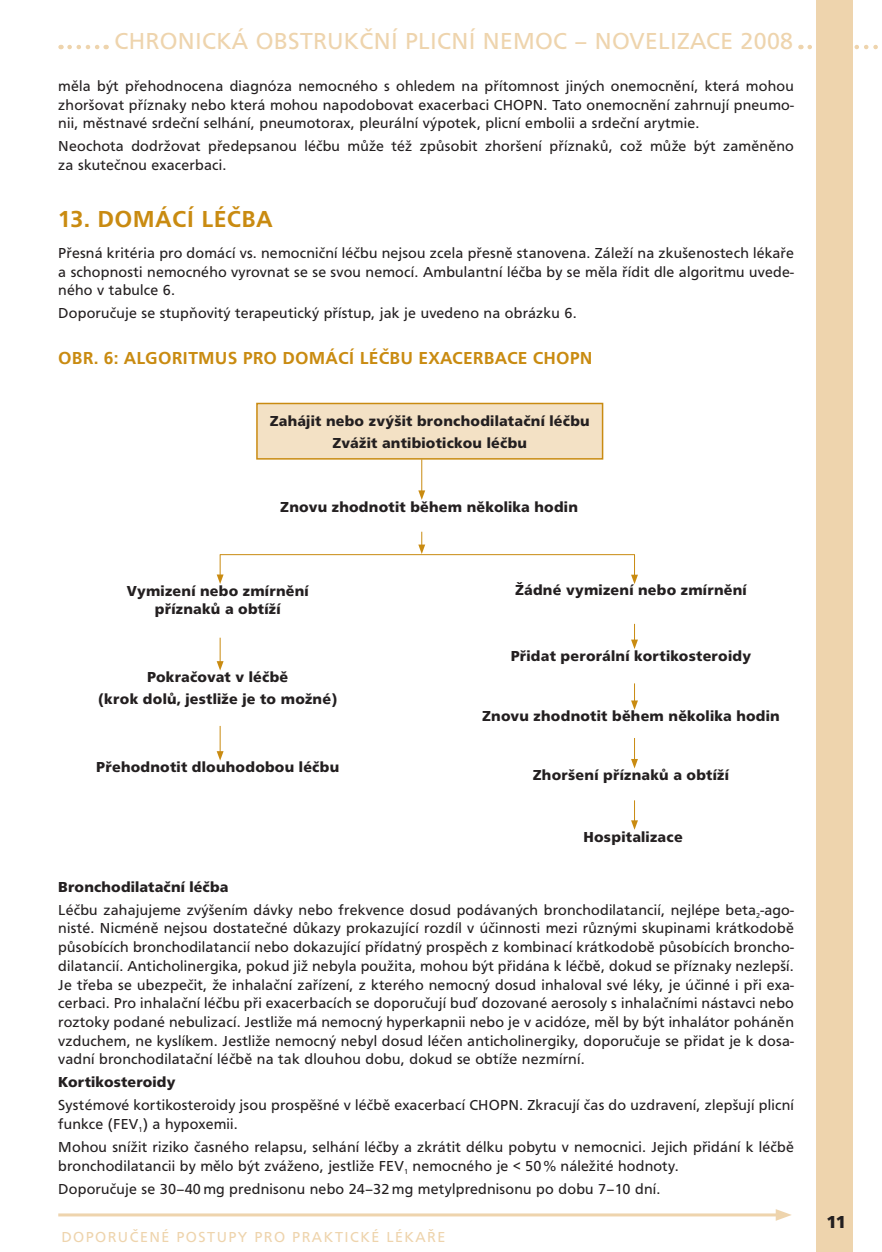
<style>
.page{position:relative;width:882px;height:1252px;background:#fff}
.page>*{position:absolute;margin:0;border:0;box-sizing:border-box;transform-origin:0 0}
.t1{font:24px "Frutus TEE";letter-spacing:.015em;color:#eed4ad}
.t2{font:500 24px "Frutus TEE";letter-spacing:.015em;color:#c98b11}
.t3{font:500 18px "Frutus TEE";letter-spacing:.01em;color:#c98b11}
.t4{font:700 18px "Frutus TEE";color:#231f20}
.t5{font:15px/18.8px "Frutus TEE";letter-spacing:.015em;color:#231f20}
.t6{font:700 15px/22.2px "Frutus TEE";letter-spacing:.015em;color:#231f20;text-align:center}
.t7{font:15px "Frutus TEE";letter-spacing:.1em;color:#eed4ad}
.s1{font-weight:700}
</style>
<div class="page">
<hr style="left:58px;top:1213px;width:723px;height:3px;background:#eed4ad">
<svg style="left:776px;top:1209px;width:16px;height:12px"></svg>
<svg style="left:810px;top:45px;width:68px;height:4px"></svg>
<div style="left:817px;top:0;width:36px;height:1252px;background:#eed4ad"></div>
<svg style="left:70px;top:45px;width:37px;height:4px"></svg>
<svg style="left:217px;top:555px;width:7px;height:29px"></svg>
<svg style="left:217px;top:638px;width:7px;height:33px"></svg>
<svg style="left:217px;top:726px;width:7px;height:35px"></svg>
<svg style="left:631px;top:555px;width:7px;height:29px"></svg>
<svg style="left:631px;top:624px;width:7px;height:25px"></svg>
<svg style="left:631px;top:683px;width:7px;height:27px"></svg>
<svg style="left:631px;top:738px;width:7px;height:30px"></svg>
<svg style="left:631px;top:800px;width:7px;height:30px"></svg>
<svg style="left:418px;top:532px;width:7px;height:22px"></svg>
<hr style="left:421px;top:459px;width:1px;height:34px;background:#c98b11">
<svg style="left:418px;top:490px;width:7px;height:10px"></svg>
<hr style="left:220px;top:554px;width:415px;height:1px;background:#c98b11">
<div style="left:257px;top:403px;width:346px;height:56px;background:#f3e1c5"></div>
<div style="left:256px;top:403px;width:347px;height:57px;border:2px solid #c98b11"></div>
<h1 class="t1" style="left:115px;top:28px;width:680px">chronická obstrukční plicní nemoc – novelIzace 2008</h1>
<p class="t5" style="left:58px;top:77px;width:737px">měla být přehodnocena diagnóza nemocného s ohledem na přítomnost jiných onemocnění, která mohou zhoršovat příznaky nebo která mohou napodobovat exacerbaci CHOPN</p>
<p class="t5" style="left:58px;top:95px;width:737px;text-indent:485px">. Tato onemocnění zahrnují pneumo&shy;nii, městnavé srdeční selhání, pneumotorax, pleurální výpotek, plicní embolii a srdeční arytmie.</p>
<p class="t5" style="left:58px;top:137px;width:737px">N eochota dodržovat předepsanou léčbu může též způsobit zhoršení příznaků, což může být zaměněno za skutečnou exacerbaci.</p>
<h1 class="t2" style="left:58px;top:205px;width:199px">13. DOMÁCÍ LÉČBA</h1>
<p class="t5" style="left:58px;top:244px;width:737px;text-align:justify">Přesná kritéria pro domácí vs. nemocniční léčbu nejsou zcela přesně stanovena. Záleží na zkušenostech lékaře a schopnosti nemocného vyrovnat se se svou nemocí. Ambulantní léčba by se měla řídit dle algoritmu uvede&shy;ného v tabulce 6.</p>
<p class="t5" style="left:58px;top:304px;width:520px">Doporučuje se stupňovitý terapeutický přístup, jak je uvedeno na obrázku 6.</p>
<p class="t3" style="left:58px;top:347px;width:197px">OBR. 6: ALGORITMUS PRO</p>
<p class="t3" style="left:282px;top:347px;width:203px">DOMÁCÍ LÉČBU EXACERBA</p>
<p class="t3" style="left:507px;top:347px;width:84px">CE CHOPN</p>
<p class="t6" style="left:270px;top:410px;width:322px">Zahájit nebo zvýšit bronchodilatační léčbu<br>Zvážit antibiotickou léčbu</p>
<p class="t6" style="left:280px;top:496px;width:299px">Znovu zhodnotit během několika hodin</p>
<p class="t6" style="left:127px;top:582px;width:184px;line-height:18px">Vymizení nebo zmírnění příznaků a obtíží</p>
<p class="t6" style="left:98px;top:666px;width:240px">Pokračovat v léčbě<br>(krok dolů, jestliže je to možné)</p>
<p class="t6" style="left:96px;top:756px;width:244px">Přehodnotit dlouhodobou léčbu</p>
<p class="t6" style="left:515px;top:579px;width:234px">Žádné vymizení nebo zmírnění</p>
<p class="t6" style="left:511px;top:645px;width:242px">Přidat perorální kortikosteroidy</p>
<p class="t6" style="left:482px;top:705px;width:299px">Znovu zhodnotit během několika hodin</p>
<p class="t6" style="left:533px;top:764px;width:198px">Zhoršení příznaků a obtíží</p>
<p class="t6" style="left:583px;top:826px;width:101px">Hospitalizace</p>
<p class="t5" style="left:58px;top:875px;width:737px;line-height:23px"><span class="s1">Bronchodilatační léčba<br></span>Léčbu zahajujeme zvýšením dávky nebo frekvence dosud podávaných bronchodilatancií, nejlépe beta<sub>2</sub>-ago-</p>
<p class="t5" style="left:58px;top:919px;width:737px;text-align:justify">nisté. N icméně nejsou dostatečné důkazy prokazující rozdíl v účinnosti mezi různými skupinami krátkodobě působících bronchodilatancií nebo dokazující přídatný prospěch z kombinací krátkodobě působících broncho&shy;dilatancií. Anticholinergika, pokud již nebyla použita, mohou být přidána k léčbě, dokud se příznaky nezlepší.<br>Je třeba se ubezpečit, že inhalační zařízení, z kterého nemocný dosud inhaloval své léky, je účinné i při exa&shy;cerbaci. Pro inhalační léčbu při exacerbacích se doporučují buď dozované aerosoly s inhalačními nástavci nebo roztoky podané nebulizací. Jestliže má nemocný hyperkapnii nebo je v acidóze, měl by být inhalátor poháněn vzduchem, ne kyslíkem. Jestliže nemocný nebyl dosud léčen anticholinergiky, doporučuje se přidat je k dosa&shy;vadní bronchodilatační léčbě na tak dlouhou dobu, dokud se obtíže nezmírní.</p>
<p class="t6" style="left:58px;top:1071px;width:119px">Kortikosteroidy</p>
<p class="t5" style="left:58px;top:1096px;width:422px">Systémové kortikosteroidy jsou prospěšné v léčbě exacerbací CHOPN</p>
<p class="t5" style="left:519px;top:1096px;width:276px">. Zkracují čas do uzdravení, zlepšují plicní</p>
<p class="t5" style="left:58px;top:1113px;width:737px;line-height:23px">funkce (FEV<sub>1</sub>) a hypoxemii.<br>Mohou snížit riziko časného relapsu, selhání léčby a zkrátit délku pobytu v nemocnici. Jejich přidání k léčbě</p>
<p class="t5" style="left:58px;top:1154px;width:622px;line-height:23px">bronchodilatancii by mělo být zváženo, jestliže FEV<sub>1</sub> nemocného je &lt; 50 % náležité hodnoty.<br>Doporučuje se 30–40 mg prednisonu nebo 24–32 mg metylprednisonu po dobu 7–10 dní.</p>
<p class="t7" style="left:61px;top:1228px;width:385px">doporučené postupy pro praktické lékaře</p>
<p class="t4" style="left:826px;top:1212px;width:21px">11</p>
</div>
